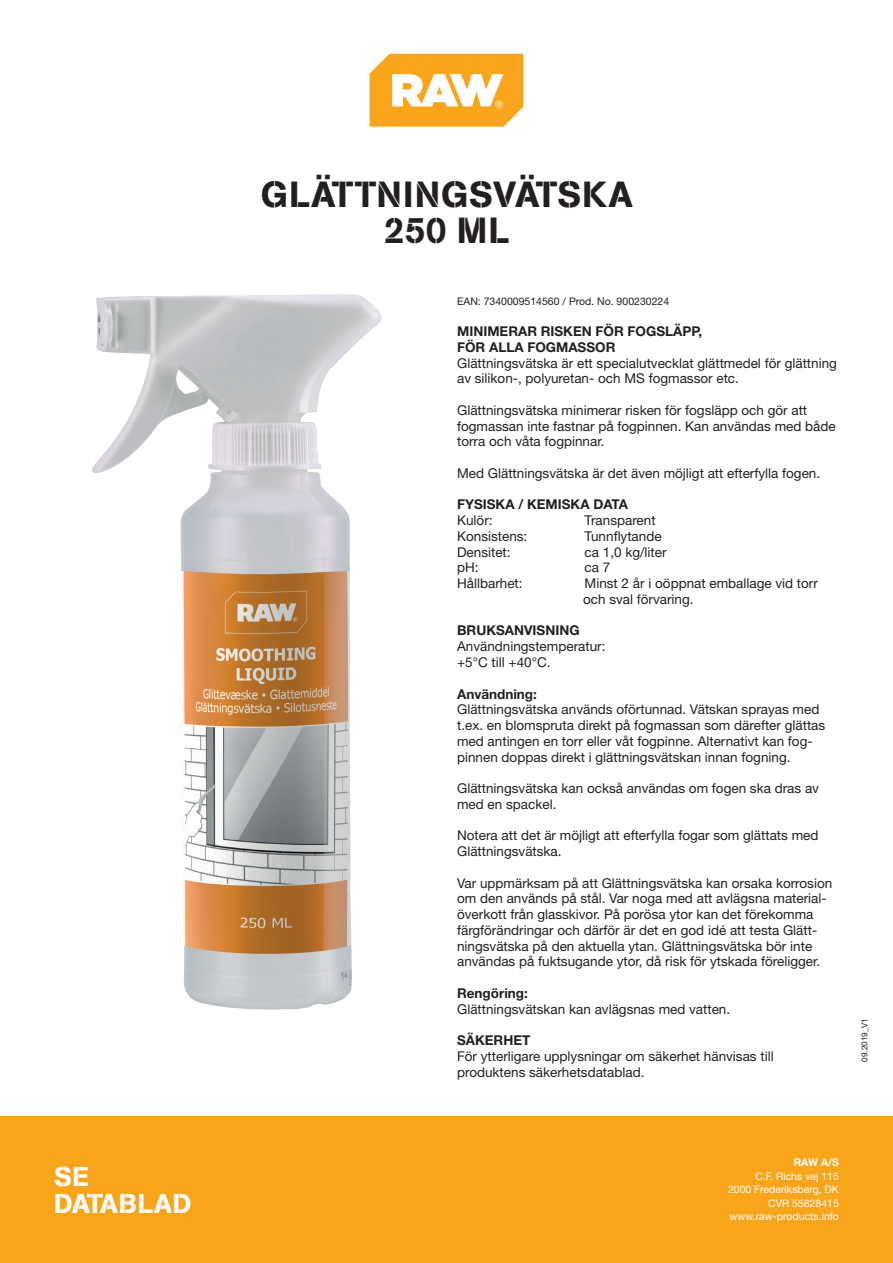
<style>
.page{position:relative;width:893px;height:1263px;background:#fff}
.page>*{position:absolute;margin:0;border:0;box-sizing:border-box;transform-origin:0 0}
.t1{font:36px/36px "AG Book Pro Stencil";letter-spacing:.03em;color:#231f20;text-align:center}
.t2{font:27px/27px "AG Book Pro Stencil";letter-spacing:.02em;color:#fff}
.t3{font:13.5px/15.8px "Helvetica Neue LT Std";color:#231f20}
.t4{font:700 13.5px/15.8px "Helvetica Neue LT Std";color:#231f20}
.t5{font:10.5px/13.5px "Helvetica Neue LT Std";color:#fff;text-align:right}
.t6{font:10.5px "Helvetica Neue LT Std";color:#231f20}
.t7{font:700 10.5px "Helvetica Neue LT Std";color:#fff}
.t8{font:8.25px "Helvetica Neue LT Std";color:#231f20}
</style>
<div class="page">
<div style="left:0;top:1116px;width:893px;height:147px;background:#f9a51b"></div>
<svg style="left:370px;top:54px;width:153px;height:73px"></svg>
<img style="left:92px;top:294px;width:290px;height:716px">
<h2 class="t2" style="left:54px;top:1163px;width:139px">SE<br>DATABLAD</h2>
<h1 class="t1" style="left:261px;top:177px;width:374px">GLÄTTNINGSVÄTSKA<br>250 ML</h1>
<p class="t6" style="left:457px;top:295px;width:214px">EAN: 7340009514560 / Prod. No. 900230224</p>
<p class="t4" style="left:457px;top:323px;width:247px">MINIMERAR RISKEN FÖR FOGSLÄPP,<br>FÖR ALLA FOGMASSOR</p>
<p class="t3" style="left:457px;top:355px;width:381px">Glättningsvätska är ett specialutvecklat glättmedel för glättning av silikon-, polyuretan- och MS fogmassor etc.</p>
<p class="t3" style="left:457px;top:402px;width:380px">Glättningsvätska minimerar risken för fogsläpp och gör att fogmassan inte fastnar på fogpinnen. Kan användas med både torra och våta fogpinnar.</p>
<p class="t3" style="left:457px;top:465px;width:365px">Med Glättningsvätska är det även möjligt att efterfylla fogen.</p>
<p class="t4" style="left:457px;top:496px;width:173px">FYSISKA / KEMISKA DATA</p>
<p class="t3" style="left:457px;top:512px;width:37px">Kulör:</p>
<p class="t3" style="left:585px;top:512px;width:73px">Transparent</p>
<p class="t3" style="left:457px;top:528px;width:72px">Konsistens:</p>
<p class="t3" style="left:585px;top:528px;width:79px">Tunnflytande</p>
<p class="t3" style="left:457px;top:544px;width:55px">Densitet:</p>
<p class="t3" style="left:585px;top:544px;width:84px">ca 1,0 kg/liter</p>
<p class="t3" style="left:457px;top:560px;width:23px">pH:</p>
<p class="t3" style="left:585px;top:560px;width:27px">ca 7</p>
<p class="t3" style="left:457px;top:575px;width:67px">Hållbarhet:</p>
<p class="t3" style="left:583px;top:575px;width:236px">Minst 2 år i oöppnat emballage vid torr och sval förvaring.</p>
<p class="t4" style="left:457px;top:622px;width:124px">BRUKSANVISNING</p>
<p class="t3" style="left:457px;top:638px;width:150px">Användningstemperatur: +5°C till +40°C.</p>
<p class="t4" style="left:457px;top:685px;width:81px">Användning:</p>
<p class="t3" style="left:457px;top:701px;width:370px">Glättningsvätska används oförtunnad. Vätskan sprayas med t.ex. en blomspruta direkt på fogmassan som därefter glättas med antingen en torr eller våt fogpinne. Alternativt kan fog&shy;pinnen doppas direkt i glättningsvätskan innan fogning.</p>
<p class="t3" style="left:457px;top:780px;width:363px">Glättningsvätska kan också användas om fogen ska dras av med en spackel.</p>
<p class="t3" style="left:457px;top:827px;width:363px">Notera att det är möjligt att efterfylla fogar som glättats med<br>Glättningsvätska.</p>
<p class="t3" style="left:457px;top:875px;width:377px">Var uppmärksam på att Glättningsvätska kan orsaka korrosion om den används på stål. Var noga med att avlägsna material&shy;överkott från glasskivor. På porösa ytor kan det förekomma färgförändringar och därför är det en god idé att testa Glätt&shy;ningsvätska på den aktuella ytan. Glättningsvätska bör inte användas på fuktsugande ytor, då risk för ytskada föreligger.</p>
<p class="t4" style="left:457px;top:985px;width:72px">Rengöring:</p>
<p class="t3" style="left:457px;top:1001px;width:275px">Glättningsvätskan kan avlägsnas med vatten.</p>
<p class="t4" style="left:457px;top:1032px;width:75px">SÄKERHET</p>
<p class="t3" style="left:457px;top:1048px;width:318px">För ytterligare upplysningar om säkerhet hänvisas till produktens säkerhetsdatablad.</p>
<p class="t8" style="left:860px;top:1062px;width:45px;rotate:-90deg">09.2019_V1</p>
<p class="t7" style="left:794px;top:1156px;width:47px">RAW A/S</p>
<p class="t5" style="left:728px;top:1169px;width:112px">C.F. Richs vej 115<br>2000 Frederiksberg, DK<br>CVR 55828415 www.raw-products.info</p>
</div>
